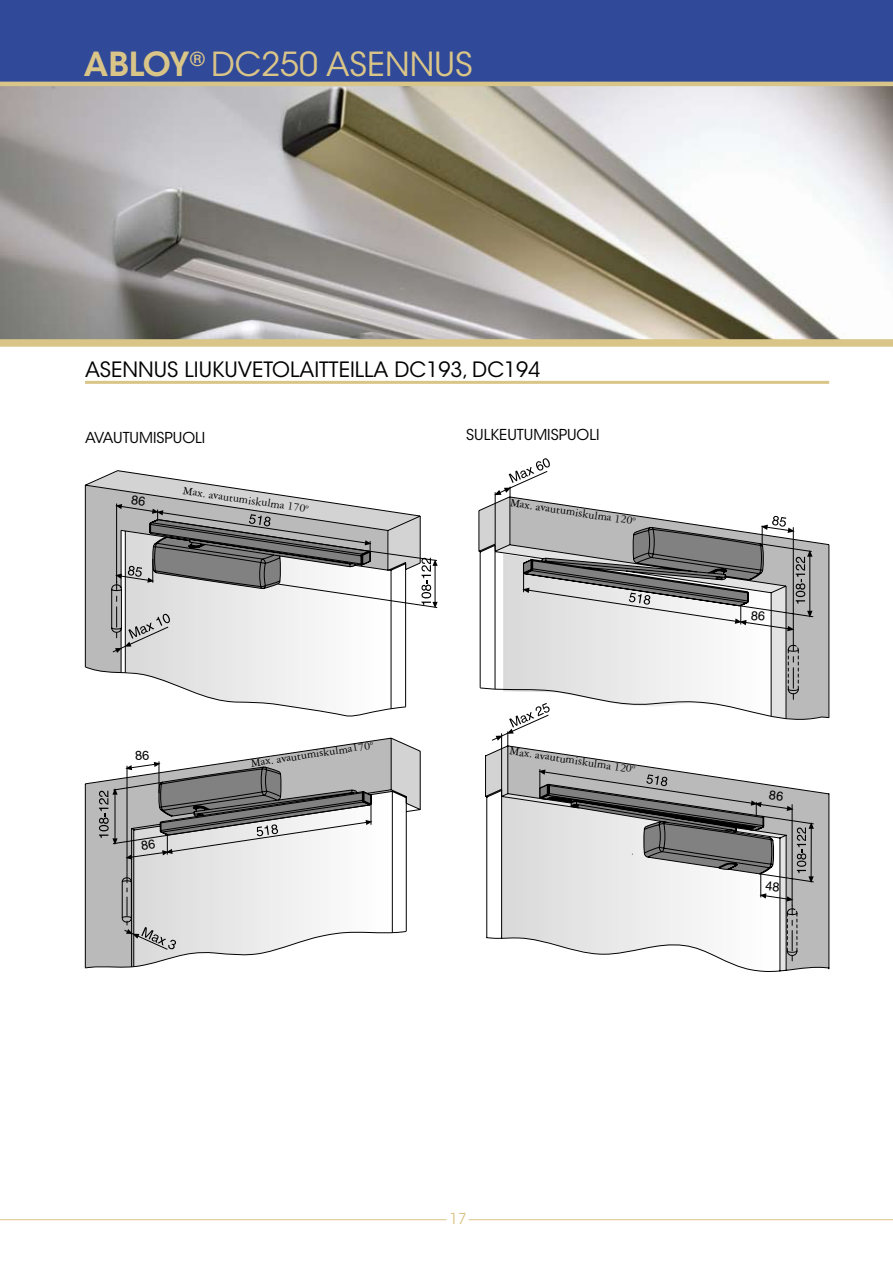
<style>
.page{position:relative;width:893px;height:1263px;background:#fff}
.page>*{position:absolute;margin:0;border:0;box-sizing:border-box;transform-origin:0 0}
.t1{font:33px "ITC Avant Garde Std";color:#dac588}
.t2{font:21px "ITC Avant Garde Std";color:#000}
.t3{font:600 19.2px "ITC Avant Garde Std";color:#dac588}
.t4{font:15px "ITC Avant Garde Std";color:#000}
.t5{font:15px "ITC Avant Garde Std";color:#dac588}
.t6{font:12px "Garamond 3 LT Std";color:#000}
.s1{font-weight:600}
</style>
<div class="page">
<img style="left:0;top:86px;width:893px;height:253px">
<hr style="left:468px;top:1219px;width:425px;height:1px;background:#dac588">
<hr style="left:0;top:1219px;width:446px;height:1px;background:#dac588">
<div style="left:0;top:0;width:893px;height:85px;background:#304a99"></div>
<hr style="left:0;top:82px;width:893px;height:4px;background:#dac588">
<div style="left:0;top:339px;width:893px;height:8px;background:#dac588"></div>
<svg style="left:85px;top:470px;width:322px;height:196px"></svg>
<svg style="left:85px;top:666px;width:322px;height:51px"></svg>
<svg style="left:85px;top:737px;width:336px;height:195px"></svg>
<svg style="left:85px;top:792px;width:321px;height:177px"></svg>
<svg style="left:724px;top:961px;width:105px;height:11px"></svg>
<hr style="left:85px;top:381px;width:744px;height:3px;background:#dac588">
<svg style="left:85px;top:471px;width:353px;height:182px"></svg>
<svg style="left:99px;top:750px;width:273px;height:109px"></svg>
<svg style="left:479px;top:458px;width:351px;height:503px"></svg>
<h1 class="t1" style="left:84px;top:44px;width:390px"><span class="s1">ABLOY</span> DC250 ASENNUS</h1>
<h3 class="t3" style="left:191px;top:47px;width:17px">®</h3>
<h2 class="t2" style="left:85px;top:357px;width:457px">ASENNUS LIUKUVETOLAITTEILLA DC193, DC194</h2>
<p class="t4" style="left:85px;top:428px;width:122px">AVAUTUMISPUOLI</p>
<p class="t4" style="left:466px;top:426px;width:135px">SULKEUTUMISPUOLI</p>
<p class="t6" style="left:184px;top:483px;width:128px;rotate:9deg">Max. avautumiskulma 170<sup>o</sup></p>
<p class="t6" style="left:511px;top:495px;width:128px;rotate:9deg">Max. avautumiskulma 120<sup>o</sup></p>
<p class="t6" style="left:250px;top:757px;width:125px;rotate:-9deg">Max. avautumiskulma170<sup>o</sup></p>
<p class="t6" style="left:511px;top:743px;width:128px;rotate:9deg">Max. avautumiskulma 120<sup>o</sup></p>
<p class="t5" style="left:450px;top:1209px;width:19px">17</p>
</div>
